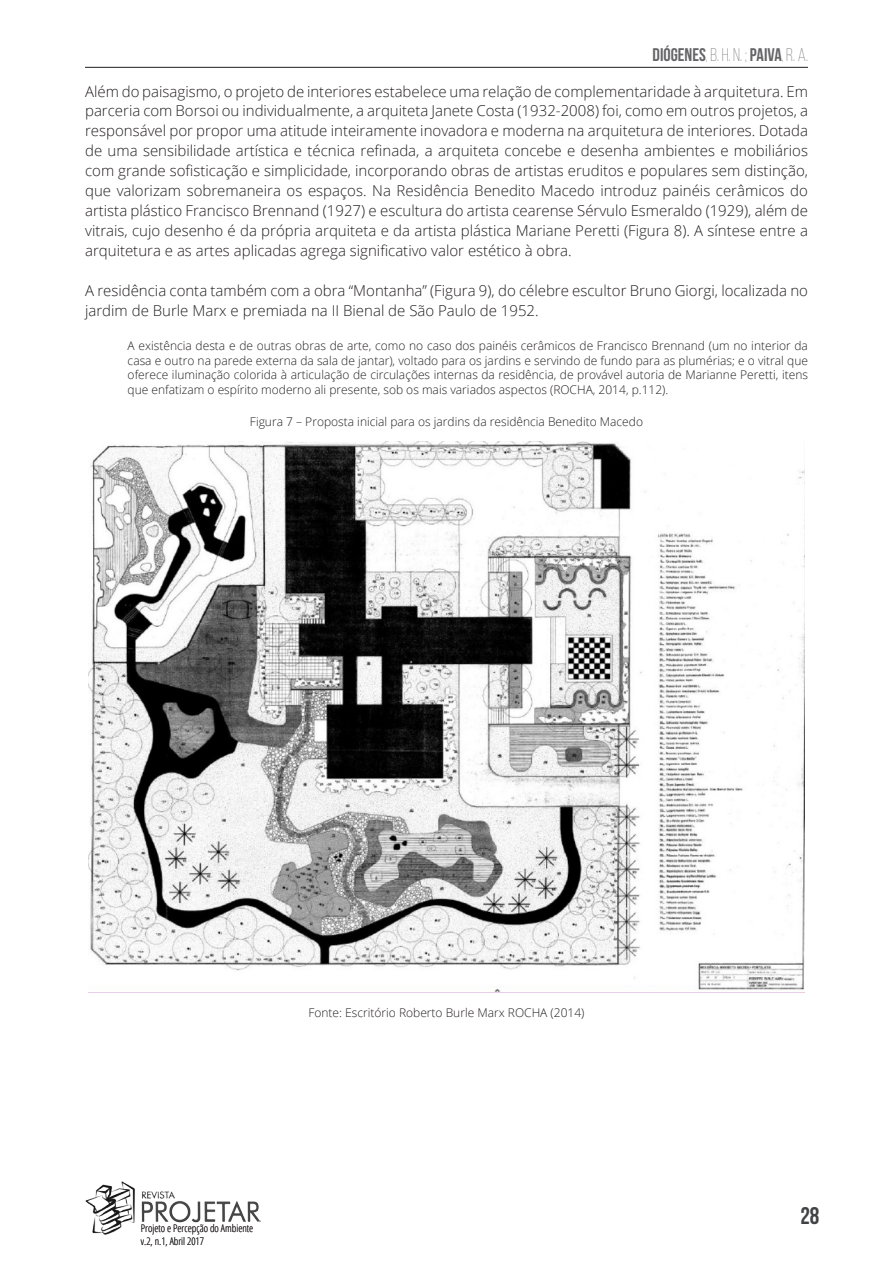
<style>
.page{position:relative;width:893px;height:1263px;background:#fff}
.page>*{position:absolute;margin:0;border:0;box-sizing:border-box;transform-origin:0 0}
.t1{font:700 24px "Bebas Neue";color:#414243}
.t2{font:700 18.3px "Bebas Neue";color:#656568}
.Corpo_Básico{font:300 15px/20px "Open Sans";color:#231f20;text-align:justify}
.Citações{font:300 12px/14.4px "Open Sans";color:#231f20;text-align:justify}
.Figuras{font:300 12px "Open Sans";color:#231f20}
.t3{font:300 condensed 10.5px "Open Sans";color:#231f20}
.s1{font-weight:300;font-size:16.5px}
.s2{font-weight:300}
</style>
<div class="page">
<img style="left:85px;top:1181px;width:173px;height:54px">
<hr style="left:85px;top:67px;width:723px;height:1px;background:#231f20">
<img style="left:88px;top:441px;width:717px;height:552px">
<p class="t2" style="left:653px;top:45px;width:157px">DIÓGENES<span class="s1">,</span><span class="s2">B. H. N. ;</span> PAIVA<span class="s1">,</span><span class="s2">R. A.</span></p>
<p class="Corpo_Básico" style="left:85px;top:81px;width:724px">Além do paisagismo, o projeto de interiores estabelece uma relação de complementaridade à arquitetura. Em parceria com Borsoi ou individualmente, a arquiteta Janete Costa (1932-2008) foi, como em outros projetos, a responsável por propor uma atitude inteiramente inovadora e moderna na arquitetura de interiores. Dotada de uma sensibilidade artística e técnica refinada, a arquiteta concebe e desenha ambientes e mobiliários com grande sofisticação e simplicidade, incorporando obras de artistas eruditos e populares sem distinção, que valorizam sobremaneira os espaços. Na Residência Benedito Macedo introduz painéis cerâmicos do artista plástico Francisco Brennand (1927) e escultura do artista cearense Sérvulo Esmeraldo (1929), além de vitrais, cujo desenho é da própria arquiteta e da artista plástica Mariane Peretti (Figura 8). A síntese entre a arquitetura e as artes aplicadas agrega significativo valor estético à obra.</p>
<p class="Corpo_Básico" style="left:85px;top:280px;width:724px">A residência conta também com a obra “Montanha” (Figura 9), do célebre escultor Bruno Giorgi, localizada no jardim de Burle Marx e premiada na II Bienal de São Paulo de 1952.</p>
<p class="Citações" style="left:128px;top:338px;width:682px">A existência desta e de outras obras de arte, como no caso dos painéis cerâmicos de Francisco Brennand (um no interior da casa e outro na parede externa da sala de jantar), voltado para os jardins e servindo de fundo para as plumérias; e o vitral que oferece iluminação colorida à articulação de circulações internas da residência, de provável autoria de Marianne Peretti, itens que enfatizam o espírito moderno ali presente, sob os mais variados aspectos (ROCHA, 2014, p.112).</p>
<p class="Figuras" style="left:250px;top:414px;width:395px">Figura 7 – Proposta inicial para os jardins da residência Benedito Macedo</p>
<p class="Figuras" style="left:308px;top:1004px;width:278px">Fonte: Escritório Roberto Burle Marx ROCHA (2014)</p>
<p class="t3" style="left:141px;top:1221px;width:114px">Projeto e Percepção do Ambiente</p>
<p class="t3" style="left:141px;top:1234px;width:65px">v.2, n.1, Abril 2017</p>
<h1 class="t1" style="left:800px;top:1203px;width:21px">28</h1>
</div>
